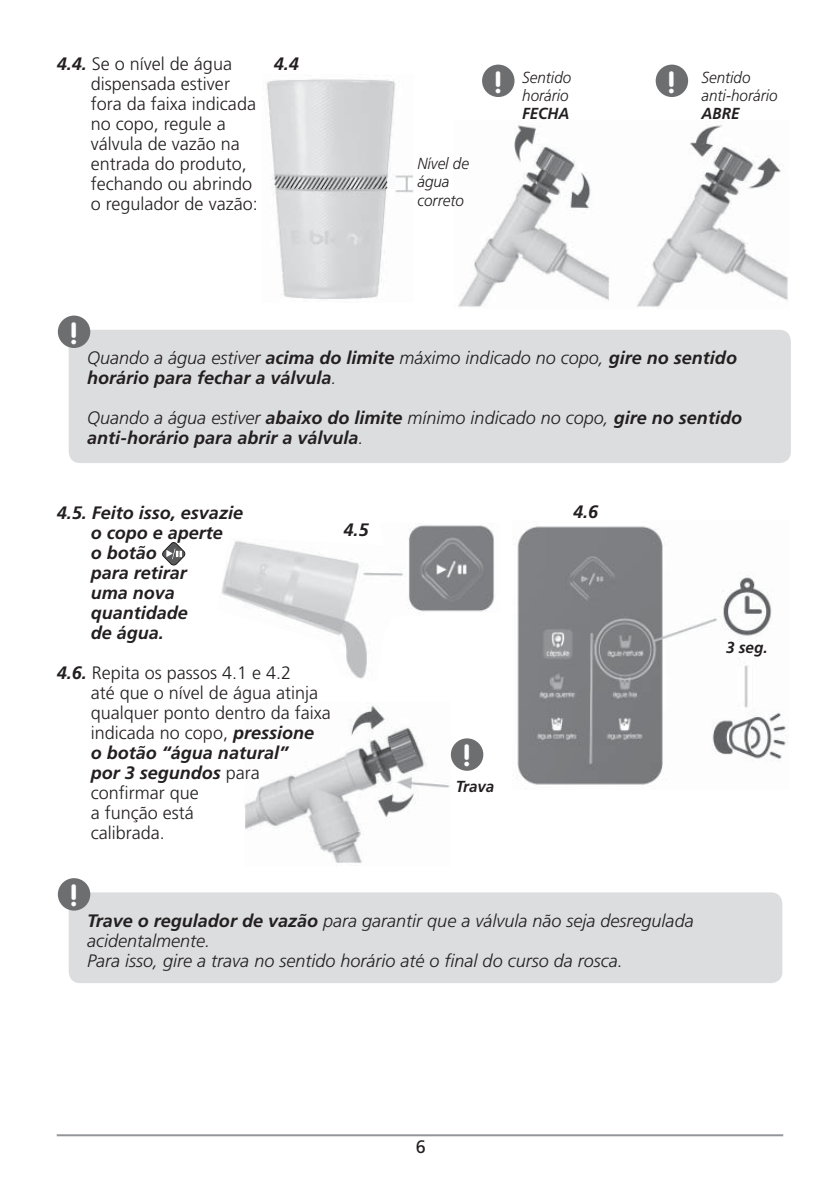
<style>
.page{position:relative;width:840px;height:1191px;background:#fff}
.page>*{position:absolute;margin:0;border:0;box-sizing:border-box;transform-origin:0 0}
.t1{font:700 30px "VAG Rounded";color:#fff}
.t2{font:300 18px/20px "Frutiger";color:#231f20}
.t3{font:italic 700 18px/20px "Frutiger";color:#231f20}
.t4{font:italic 300 18px/20px "Frutiger";color:#231f20}
.t5{font:18px "Frutiger";color:#231f20}
.t6{font:italic 300 16px/18.2px "Frutiger";color:#231f20;scale:.95 1}
.t7{font:italic 700 16px "Frutiger";color:#231f20;scale:.95 1}
.s1{font-weight:700;font-style:italic}
.s2{font-weight:300}
.s3{font-weight:700}
</style>
<div class="page">
<img style="left:245px;top:705px;width:205px;height:158px">
<img style="left:458px;top:124px;width:330px;height:183px">
<div style="left:69px;top:892px;width:713px;height:91px;background:#dcddde;border-radius:11px"></div>
<div style="left:58px;top:878px;width:32px;height:32px;background:#6d6e70;border-radius:50%"></div>
<img style="left:221px;top:525px;width:274px;height:154px">
<img style="left:513px;top:526px;width:274px;height:259px">
<div style="left:450px;top:738px;width:33px;height:33px;background:#6d6e70;border-radius:50%"></div>
<div style="left:69px;top:330px;width:721px;height:133px;background:#dcddde;border-radius:11px"></div>
<div style="left:58px;top:315px;width:32px;height:33px;background:#6d6e70;border-radius:50%"></div>
<img style="left:267px;top:79px;width:146px;height:220px">
<div style="left:482px;top:65px;width:32px;height:32px;background:#6d6e70;border-radius:50%"></div>
<div style="left:655px;top:65px;width:32px;height:32px;background:#6d6e70;border-radius:50%"></div>
<svg style="left:162px;top:542px;width:24px;height:24px"></svg>
<hr style="left:57px;top:1134px;width:725px;height:2px;background:#939598">
<p class="t2" style="left:91px;top:55px;width:168px;text-indent:-34px"><span class="s1">4.4.</span> Se o nível de água dispensada estiver fora da faixa indicada no copo, regule a válvula de vazão na entrada do produto, fechando ou abrindo o regulador de vazão:</p>
<p class="t3" style="left:274px;top:55px;width:27px">4.4</p>
<h1 class="t1" style="left:69px;top:320px;width:12px">!</h1>
<p class="t6" style="left:417px;top:156px;width:56px">Nível de água correto</p>
<h1 class="t1" style="left:492px;top:69px;width:12px">!</h1>
<h1 class="t1" style="left:666px;top:69px;width:12px">!</h1>
<p class="t6" style="left:522px;top:70px;width:53px">Sentido horário</p>
<p class="t7" style="left:522px;top:107px;width:51px">FECHA</p>
<p class="t6" style="left:701px;top:70px;width:81px">Sentido anti-horário</p>
<p class="t7" style="left:701px;top:107px;width:41px">ABRE</p>
<p class="t3" style="left:87px;top:349px;width:651px"><span class="s2">Quando a água estiver</span> acima do limite <span class="s2">máximo indicado no copo,</span> gire no sentido horário para fechar a válvula<span class="s2">.</span></p>
<p class="t3" style="left:87px;top:409px;width:656px"><span class="s2">Quando a água estiver</span> abaixo do limite <span class="s2">mínimo indicado no copo,</span> gire no sentido anti-horário para abrir a válvula<span class="s2">.</span></p>
<p class="t3" style="left:91px;top:504px;width:154px;text-indent:-34px">4.5. Feito isso, esvazie o copo e aperte<br>o botão<br>para retirar<br>uma nova quantidade<br>de água.</p>
<p class="t2" style="left:91px;top:664px;width:241px;text-indent:-34px"><span class="s1">4.6.</span> Repita os passos 4.1 e 4.2<br>até que o nível de água atinja qualquer ponto dentro da faixa indicada no copo, <span class="s1">pressione<br>o botão “água natural”<br>por 3 segundos</span> para confirmar que<br>a função está<br>calibrada.</p>
<p class="t3" style="left:343px;top:521px;width:27px">4.5</p>
<h1 class="t1" style="left:69px;top:883px;width:12px">!</h1>
<p class="t3" style="left:573px;top:503px;width:27px">4.6</p>
<h1 class="t1" style="left:461px;top:743px;width:12px">!</h1>
<p class="t7" style="left:455px;top:780px;width:42px">Trava</p>
<p class="t4" style="left:87px;top:911px;width:607px"><span class="s3">Trave o regulador de vazão</span> para garantir que a válvula não seja desregulada acidentalmente.<br>Para isso, gire a trava no sentido horário até o final do curso da rosca.</p>
<p class="t7" style="left:725px;top:641px;width:45px">3 seg.</p>
<p class="t5" style="left:415px;top:1140px;width:12px">6</p>
</div>
